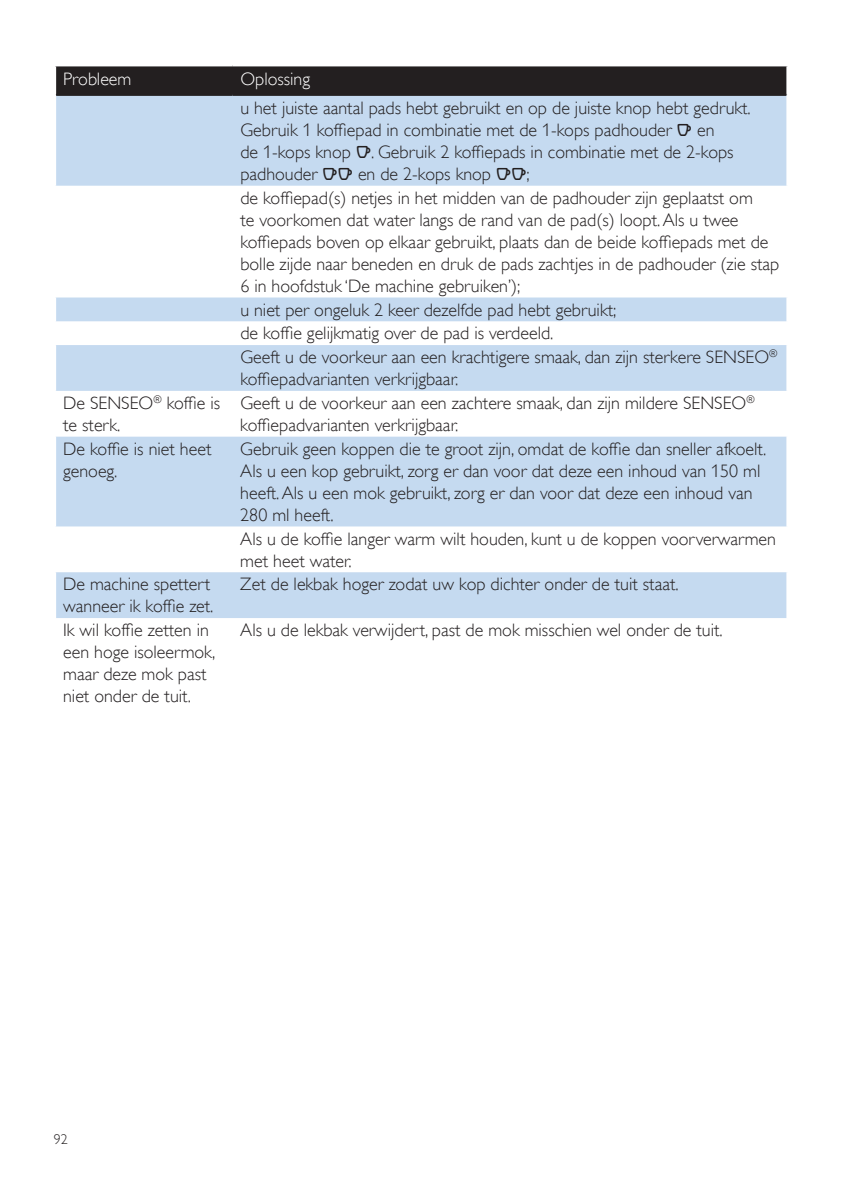
<style>
.page{position:relative;width:842px;height:1191px;background:#fff}
.page>*{position:absolute;margin:0;border:0;box-sizing:border-box;transform-origin:0 0}
.t1{font:18px/22px "Gill Sans Alt One WGL Light";color:#231f20}
.t2{font:18px "Gill Sans Alt One WGL Light";color:#fff}
.t3{font:14px "Gill Sans Alt One WGL Light";color:#231f20}
.s1{font-family:"Philipslll Font"}
</style>
<div class="page">
<div style="left:56px;top:66px;width:730px;height:28px;background:#231f20"></div>
<svg style="left:56px;top:96px;width:730px;height:522px;fill:#c5daf0"></svg>
<hr style="left:56px;top:94px;width:176px;height:2px;background:#231f20">
<hr style="left:232px;top:94px;width:554px;height:2px;background:#231f20">
<p class="t2" style="left:63px;top:67px;width:70px">Probleem</p>
<p class="t2" style="left:240px;top:67px;width:71px">Oplossing</p>
<p class="t1" style="left:240px;top:97px;width:512px">u het juiste aantal pads hebt gebruikt en op de juiste knop hebt gedrukt.<br>Gebruik 1 koffiepad in combinatie met de 1-kops padhouder <span class="s1">q</span> en<br>de 1-kops knop <span class="s1">q</span>. Gebruik 2 koffiepads in combinatie met de 2-kops padhouder <span class="s1">qq</span> en de 2-kops knop <span class="s1">qq</span>;</p>
<p class="t1" style="left:240px;top:187px;width:541px">de koffiepad(s) netjes in het midden van de padhouder zijn geplaatst om<br>te voorkomen dat water langs de rand van de pad(s) loopt. Als u twee koffiepads boven op elkaar gebruikt, plaats dan de beide koffiepads met de bolle zijde naar beneden en druk de pads zachtjes in de padhouder (zie stap 6 in hoofdstuk ‘De machine gebruiken’);</p>
<p class="t1" style="left:240px;top:298px;width:539px;line-height:23.8px">u niet per ongeluk 2 keer dezelfde pad hebt gebruikt;<br>de koffie gelijkmatig over de pad is verdeeld.<br>Geeft u de voorkeur aan een krachtigere smaak, dan zijn sterkere SENSEO<sup>®</sup></p>
<p class="t1" style="left:240px;top:368px;width:219px">koffiepadvarianten verkrijgbaar.</p>
<p class="t1" style="left:63px;top:392px;width:159px">De SENSEO<sup>®</sup> koffie is te sterk.</p>
<p class="t1" style="left:240px;top:392px;width:516px">Geeft u de voorkeur aan een zachtere smaak, dan zijn mildere SENSEO<sup>® </sup>koffiepadvarianten verkrijgbaar.</p>
<p class="t1" style="left:63px;top:438px;width:150px">De koffie is niet heet genoeg.</p>
<p class="t1" style="left:240px;top:438px;width:527px">Gebruik geen koppen die te groot zijn, omdat de koffie dan sneller afkoelt.<br>Als u een kop gebruikt, zorg er dan voor dat deze een inhoud van 150 ml heeft. Als u een mok gebruikt, zorg er dan voor dat deze een inhoud van 280 ml heeft.</p>
<p class="t1" style="left:240px;top:527px;width:537px">Als u de koffie langer warm wilt houden, kunt u de koppen voorverwarmen met heet water.</p>
<p class="t1" style="left:63px;top:573px;width:152px">De machine spettert wanneer ik koffie zet.</p>
<p class="t1" style="left:240px;top:573px;width:440px">Zet de lekbak hoger zodat uw kop dichter onder de tuit staat.</p>
<p class="t1" style="left:63px;top:619px;width:154px">Ik wil koffie zetten in een hoge isoleermok, maar deze mok past niet onder de tuit.</p>
<p class="t1" style="left:240px;top:619px;width:484px">Als u de lekbak verwijdert, past de mok misschien wel onder de tuit.</p>
<p class="t3" style="left:54px;top:1130px;width:15px">92</p>
</div>
